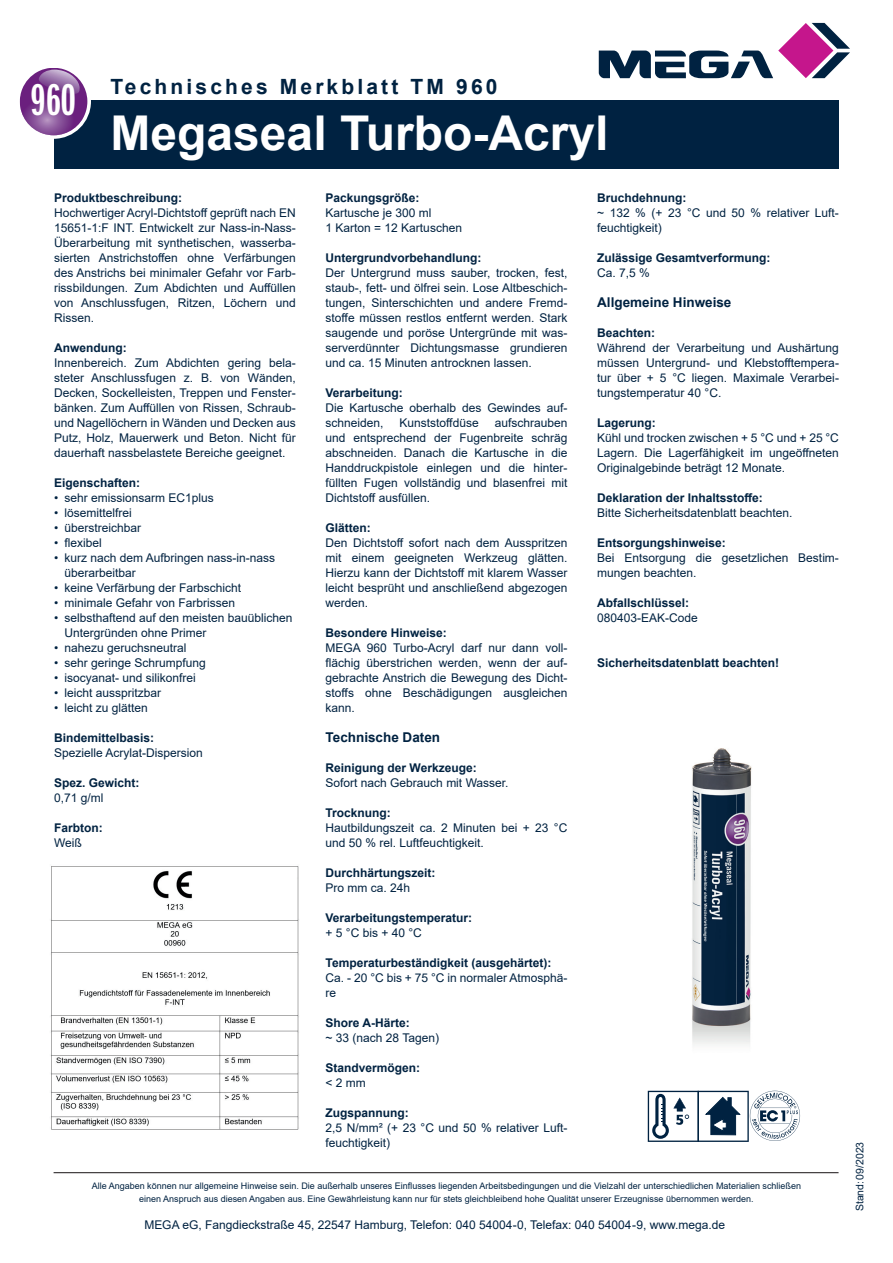
<style>
.page{position:relative;width:893px;height:1263px;background:#fff}
.page>*{position:absolute;margin:0;border:0;box-sizing:border-box;transform-origin:0 0}
.t1{font:700 48px "Arial";color:#fff}
.t2{font:46.2px "ITC Franklin Gothic Std Dm X Cp";color:#fff}
.t3{font:700 21px "Arial";letter-spacing:.15em;color:#002241}
.t4{font:700 13.5px "Arial";color:#002241}
.t5{font:12px/15px "Arial";color:#002241}
.t6{font:700 12px "Arial";color:#002241}
.t7{font:10.5px "Arial";color:#002241}
.t8{font:9px/13.5px "Arial";color:#002241;text-align:center}
</style>
<div class="page">
<div style="left:54px;top:101px;width:784px;height:68px;background:#002241"></div>
<svg style="left:16px;top:64px;width:75px;height:75px"></svg>
<svg style="left:20px;top:68px;width:66px;height:67px"></svg>
<svg style="left:599px;top:23px;width:251px;height:55px"></svg>
<hr style="left:54px;top:1172px;width:784px;height:1px;background:#231f20">
<img style="left:692px;top:748px;width:60px;height:297px">
<img style="left:51px;top:866px;width:248px;height:264px">
<svg style="left:648px;top:1091px;width:152px;height:51px"></svg>
<h2 class="t2" style="left:31px;top:75px;width:46px">960</h2>
<h3 class="t3" style="left:111px;top:71px;width:388px">Technisches Merkblatt TM 960</h3>
<h1 class="t1" style="left:111px;top:99px;width:499px">Megaseal Turbo-Acryl</h1>
<p class="t6" style="left:54px;top:189px;width:130px">Produktbeschreibung:</p>
<p class="t5" style="left:54px;top:205px;width:243px;text-align:justify">Hochwertiger Acryl-Dichtstoff geprüft nach EN 15651-1:F INT. Entwickelt zur Nass-in-Nass-Überarbeitung mit synthetischen, wasserba&shy;sierten Anstrichstoffen ohne Verfärbungen des Anstrichs bei minimaler Gefahr vor Farb&shy;rissbildungen. Zum Abdichten und Auffüllen von Anschlussfugen, Ritzen, Löchern und Rissen.</p>
<p class="t6" style="left:54px;top:339px;width:74px">Anwendung:</p>
<p class="t5" style="left:54px;top:355px;width:243px;text-align:justify">Innenbereich. Zum Abdichten gering bela&shy;steter Anschlussfugen z. B. von Wänden, Decken, Sockelleisten, Treppen und Fenster&shy;bänken. Zum Auffüllen von Rissen, Schraub&shy;und Nagellöchern in Wänden und Decken aus Putz, Holz, Mauerwerk und Beton. Nicht für dauerhaft nassbelastete Bereiche geeignet.</p>
<p class="t6" style="left:54px;top:474px;width:88px">Eigenschaften:</p>
<p class="t5" style="left:54px;top:490px;width:161px">• sehr emissionsarm EC1plus</p>
<p class="t5" style="left:54px;top:505px;width:79px">• lösemittelfrei</p>
<p class="t5" style="left:54px;top:520px;width:89px">• überstreichbar</p>
<p class="t5" style="left:54px;top:535px;width:49px">• flexibel</p>
<p class="t5" style="left:64px;top:550px;width:212px;text-indent:-10px">• kurz nach dem Aufbringen nass-in-nass überarbeitbar</p>
<p class="t5" style="left:54px;top:580px;width:189px">• keine Verfärbung der Farbschicht</p>
<p class="t5" style="left:54px;top:595px;width:183px">• minimale Gefahr von Farbrissen</p>
<p class="t5" style="left:64px;top:610px;width:230px;text-indent:-10px">• selbsthaftend auf den meisten bauüblichen<br>Untergründen ohne Primer</p>
<p class="t5" style="left:54px;top:640px;width:134px">• nahezu geruchsneutral</p>
<p class="t5" style="left:54px;top:655px;width:153px">• sehr geringe Schrumpfung</p>
<p class="t5" style="left:54px;top:670px;width:143px">• isocyanat- und silikonfrei</p>
<p class="t5" style="left:54px;top:685px;width:109px">• leicht ausspritzbar</p>
<p class="t5" style="left:54px;top:700px;width:95px">• leicht zu glätten</p>
<p class="t6" style="left:54px;top:729px;width:102px">Bindemittelbasis:</p>
<p class="t5" style="left:54px;top:745px;width:150px">Spezielle Acrylat-Dispersion</p>
<p class="t6" style="left:54px;top:774px;width:87px">Spez. Gewicht:</p>
<p class="t5" style="left:54px;top:790px;width:51px">0,71 g/ml</p>
<p class="t6" style="left:54px;top:819px;width:50px">Farbton:</p>
<p class="t5" style="left:54px;top:835px;width:29px">Weiß</p>
<p class="t6" style="left:326px;top:189px;width:96px">Packungsgröße:</p>
<p class="t5" style="left:326px;top:205px;width:138px">Kartusche je 300 ml<br>1 Karton = 12 Kartuschen</p>
<p class="t6" style="left:326px;top:249px;width:157px">Untergrundvorbehandlung:</p>
<p class="t5" style="left:326px;top:265px;width:243px;text-align:justify">Der Untergrund muss sauber, trocken, fest, staub-, fett- und ölfrei sein. Lose Altbeschich&shy;tungen, Sinterschichten und andere Fremd&shy;stoffe müssen restlos entfernt werden. Stark saugende und poröse Untergründe mit was&shy;serverdünnter Dichtungsmasse grundieren und ca. 15 Minuten antrocknen lassen.</p>
<p class="t6" style="left:326px;top:384px;width:79px">Verarbeitung:</p>
<p class="t5" style="left:326px;top:400px;width:243px">Die Kartusche oberhalb des Gewindes auf&shy;schneiden,</p>
<p class="t5" style="left:326px;top:415px;width:243px;text-align:justify;text-indent:169px">aufschrauben und entsprechend der Fugenbreite schräg abschneiden. Danach die Kartusche in die Handdruckpistole einlegen und die hinter&shy;füllten Fugen vollständig und blasenfrei mit Dichtstoff ausfüllen.</p>
<p class="t6" style="left:326px;top:519px;width:47px">Glätten:</p>
<p class="t5" style="left:326px;top:535px;width:243px;text-align:justify">Den Dichtstoff sofort nach dem Ausspritzen mit einem geeigneten Werkzeug glätten.<br>Hierzu kann der Dichtstoff mit klarem Wasser leicht besprüht und anschließend abgezogen werden.</p>
<p class="t6" style="left:326px;top:624px;width:123px">Besondere Hinweise:</p>
<p class="t5" style="left:326px;top:640px;width:243px;text-align:justify">MEGA 960 Turbo-Acryl darf nur dann voll&shy;flächig überstrichen werden, wenn der auf&shy;gebrachte Anstrich die Bewegung des Dicht&shy;stoffs ohne Beschädigungen ausgleichen kann.</p>
<p class="t4" style="left:326px;top:728px;width:116px">Technische Daten</p>
<p class="t6" style="left:326px;top:759px;width:153px">Reinigung der Werkzeuge:</p>
<p class="t5" style="left:326px;top:775px;width:184px">Sofort nach Gebrauch mit Wasser.</p>
<p class="t6" style="left:326px;top:804px;width:67px">Trocknung:</p>
<p class="t5" style="left:326px;top:820px;width:243px">Hautbildungszeit ca. 2 Minuten bei + 23 °C und 50 % rel. Luftfeuchtigkeit.</p>
<p class="t6" style="left:326px;top:864px;width:112px">Durchhärtungszeit:</p>
<p class="t5" style="left:326px;top:880px;width:86px">Pro mm ca. 24h</p>
<p class="t6" style="left:326px;top:909px;width:148px">Verarbeitungstemperatur:</p>
<p class="t5" style="left:326px;top:925px;width:98px">+ 5 °C bis + 40 °C</p>
<p class="t6" style="left:326px;top:954px;width:227px">Temperaturbeständigkeit (ausgehärtet):</p>
<p class="t5" style="left:326px;top:970px;width:243px">Ca. - 20 °C bis + 75 °C in normaler Atmosphä&shy;re</p>
<p class="t6" style="left:326px;top:1014px;width:86px">Shore A-Härte:</p>
<p class="t5" style="left:326px;top:1030px;width:115px">~ 33 (nach 28 Tagen)</p>
<p class="t6" style="left:326px;top:1059px;width:96px">Standvermögen:</p>
<p class="t5" style="left:326px;top:1075px;width:42px">&lt; 2 mm</p>
<p class="t6" style="left:326px;top:1104px;width:85px">Zugspannung:</p>
<p class="t5" style="left:326px;top:1120px;width:243px">2,5 N/mm² (+ 23 °C und 50 % relativer Luft&shy;feuchtigkeit)</p>
<p class="t5" style="left:400px;top:415px;width:81px">Kunststoffdüse</p>
<p class="t6" style="left:597px;top:189px;width:91px">Bruchdehnung:</p>
<p class="t5" style="left:597px;top:205px;width:243px">~ 132 % (+ 23 °C und 50 % relativer Luft&shy;feuchtigkeit)</p>
<p class="t6" style="left:597px;top:249px;width:175px">Zulässige Gesamtverformung:</p>
<p class="t5" style="left:597px;top:265px;width:54px">Ca. 7,5 %</p>
<p class="t4" style="left:597px;top:293px;width:136px">Allgemeine Hinweise</p>
<p class="t6" style="left:597px;top:324px;width:60px">Beachten:</p>
<p class="t5" style="left:597px;top:340px;width:243px;text-align:justify">Während der Verarbeitung und Aushärtung müssen Untergrund- und Klebstofftempera&shy;tur über + 5 °C liegen. Maximale Verarbei&shy;tungstemperatur 40 °C.</p>
<p class="t6" style="left:597px;top:414px;width:60px">Lagerung:</p>
<p class="t5" style="left:597px;top:430px;width:243px;text-align:justify">Kühl und trocken zwischen + 5 °C und + 25 °C Lagern. Die Lagerfähigkeit im ungeöffneten Originalgebinde beträgt 12 Monate.</p>
<p class="t6" style="left:597px;top:489px;width:167px">Deklaration der Inhaltsstoffe:</p>
<p class="t5" style="left:597px;top:505px;width:197px">Bitte Sicherheitsdatenblatt beachten.</p>
<p class="t6" style="left:597px;top:534px;width:130px">Entsorgungshinweise:</p>
<p class="t5" style="left:597px;top:550px;width:243px">Bei Entsorgung die gesetzlichen Bestim&shy;mungen beachten.</p>
<p class="t6" style="left:597px;top:594px;width:94px">Abfallschlüssel:</p>
<p class="t5" style="left:597px;top:610px;width:102px">080403-EAK-Code</p>
<p class="t6" style="left:597px;top:654px;width:184px">Sicherheitsdatenblatt beachten!</p>
<p class="t8" style="left:92px;top:1179px;width:711px">Alle Angaben können nur allgemeine Hinweise sein. Die außerhalb unseres Einflusses liegenden Arbeitsbedingungen und die Vielzahl der unterschiedlichen Materialien schließen einen Anspruch aus diesen Angaben aus. Eine Gewährleistung kann nur für stets gleichbleibend hohe Qualität unserer Erzeugnisse übernommen werden.</p>
<p class="t5" style="left:144px;top:1217px;width:582px">MEGA eG, Fangdieckstraße 45, 22547 Hamburg, Telefon: 040 54004-0, Telefax: 040 54004-9, www.mega.de</p>
<p class="t7" style="left:853px;top:1211px;width:71px;rotate:-90deg">Stand:09/2023</p>
</div>
